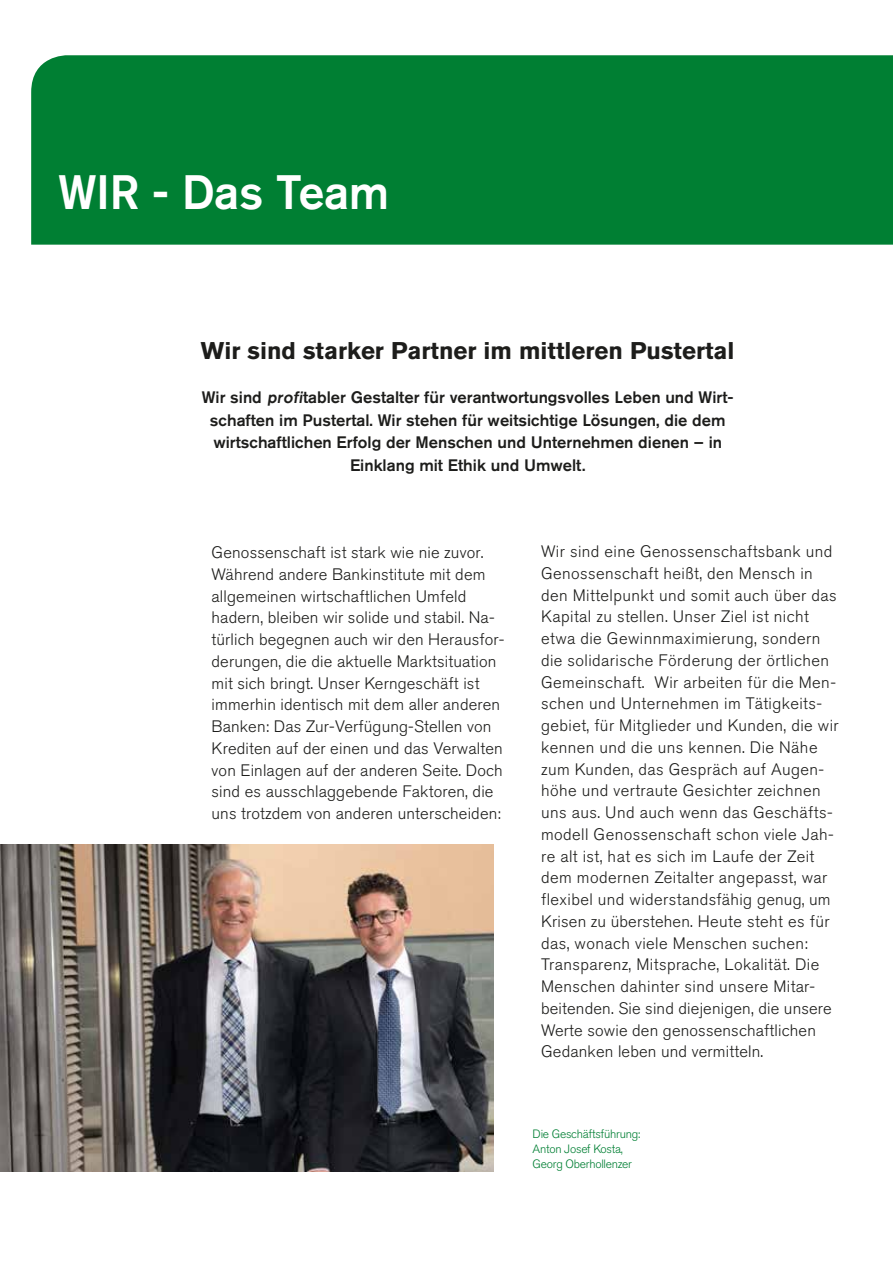
<style>
.page{position:relative;width:893px;height:1263px;background:#fff}
.page>*{position:absolute;margin:0;border:0;box-sizing:border-box;transform-origin:0 0}
.t1{font:500 47.85px "Akzidenz Grotesk BQ";color:#fff;scale:.95 1}
.t2{font:700 24px "Akzidenz Grotesk BQ";color:#1d1d1b}
.t3{font:300 16.5px/21.8px "Akzidenz Grotesk BQ";letter-spacing:.025em;color:#1d1d1b}
.t4{font:500 16.5px/22.5px "Akzidenz Grotesk BQ";color:#1d1d1b;text-align:center}
.t5{font:300 12px/15px "Akzidenz Grotesk BQ";letter-spacing:-.02em;color:#007f33}
</style>
<div class="page">
<div style="left:31px;top:55px;width:862px;height:190px;background:#007f33"></div>
<img style="left:0;top:844px;width:494px;height:328px">
<h1 class="t1" style="left:58px;top:162px;width:350px">WIR - Das Team</h1>
<h2 class="t2" style="left:201px;top:337px;width:535px">Wir sind starker Partner im mittleren Pustertal</h2>
<p class="t4" style="left:202px;top:386px;width:533px">Wir sind profitabler Gestalter für verantwortungsvolles Leben und Wirt&shy;schaften im Pustertal. Wir stehen für weitsichtige Lösungen, die dem wirtschaftlichen Erfolg der Menschen und Unternehmen dienen – in Einklang mit Ethik und Umwelt.</p>
<p class="t3" style="left:212px;top:542px;width:294px">Genossenschaft ist stark wie nie zuvor.<br>Während andere Bankinstitute mit dem allgemeinen wirtschaftlichen Umfeld hadern, bleiben wir solide und stabil. Na&shy;türlich begegnen auch wir den Herausfor&shy;derungen, die die aktuelle Marktsituation mit sich bringt. Unser Kerngeschäft ist immerhin identisch mit dem aller anderen Banken: Das Zur-Verfügung-Stellen von Krediten auf der einen und das Verwalten von Einlagen auf der anderen Seite. Doch sind es ausschlaggebende Faktoren, die uns trotzdem von anderen unterscheiden:</p>
<p class="t3" style="left:541px;top:541px;width:299px">Wir sind eine Genossenschaftsbank und Genossenschaft heißt, den Mensch in den Mittelpunkt und somit auch über das Kapital zu stellen. Unser Ziel ist nicht etwa die Gewinnmaximierung, sondern die solidarische Förderung der örtlichen Gemeinschaft. Wir arbeiten für die Men&shy;schen und Unternehmen im Tätigkeits&shy;gebiet, für Mitglieder und Kunden, die wir kennen und die uns kennen. Die Nähe zum Kunden, das Gespräch auf Augen&shy;höhe und vertraute Gesichter zeichnen uns aus. Und auch wenn das Geschäfts&shy;modell Genossenschaft schon viele Jah&shy;re alt ist, hat es sich im Laufe der Zeit dem modernen Zeitalter angepasst, war flexibel und widerstandsfähig genug, um Krisen zu überstehen. Heute steht es für das, wonach viele Menschen suchen:<br>Transparenz, Mitsprache, Lokalität. Die Menschen dahinter sind unsere Mitar&shy;beitenden. Sie sind diejenigen, die unsere Werte sowie den genossenschaftlichen Gedanken leben und vermitteln.</p>
<p class="t5" style="left:533px;top:1127px;width:109px">Die Geschäftsführung:<br>Anton Josef Kosta,<br>Georg Oberhollenzer</p>
</div>
